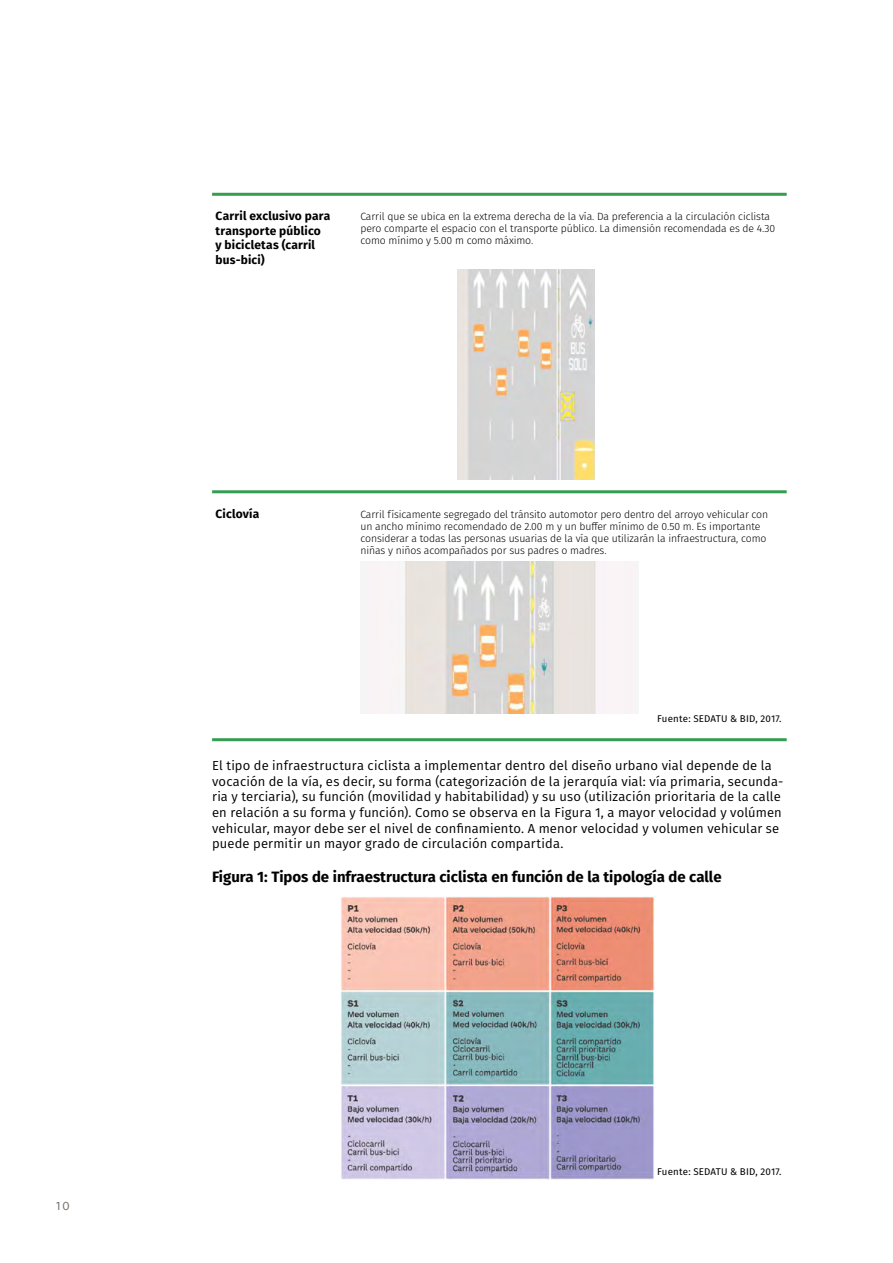
<style>
.page{position:relative;width:893px;height:1263px;background:#fff}
.page>*{position:absolute;margin:0;border:0;box-sizing:border-box;transform-origin:0 0}
.t1{font:700 15px "Fira Sans";color:#000}
.t2{font:13.05px/15.6px "Fira Sans";letter-spacing:.01em;color:#000}
.t3{font:700 12px/14.4px "Fira Sans";letter-spacing:.015em;color:#000}
.t4{font:300 10.5px/12px "Fira Sans";letter-spacing:-.01em;color:#000}
.t5{font:10.5px "Geneva";color:#736a64}
.t6{font:9.75px "Fira Sans";letter-spacing:.02em;color:#000}
</style>
<div class="page">
<hr style="left:212px;top:193px;width:575px;height:3px;background:#359d50">
<hr style="left:212px;top:490px;width:575px;height:3px;background:#359d50">
<hr style="left:212px;top:738px;width:575px;height:3px;background:#359d50">
<img style="left:458px;top:269px;width:136px;height:211px">
<img style="left:364px;top:561px;width:270px;height:153px">
<img style="left:340px;top:896px;width:315px;height:283px">
<p class="t5" style="left:55px;top:1200px;width:16px">10</p>
<p class="t3" style="left:216px;top:208px;width:116px">Carril exclusivo para transporte público<br>y bicicletas (carril bus-bici)</p>
<p class="t4" style="left:360px;top:210px;width:416px">Carril que se ubica en la extrema derecha de la vía. Da preferencia a la circulación ciclista pero comparte el espacio con el transporte público. La dimensión recomendada es de 4.30 como mínimo y 5.00 m como máximo.</p>
<p class="t3" style="left:216px;top:506px;width:45px">Ciclovía</p>
<p class="t4" style="left:360px;top:508px;width:409px">Carril físicamente segregado del tránsito automotor pero dentro del arroyo vehicular con un ancho mínimo recomendado de 2.00 m y un buffer mínimo de 0.50 m. Es importante considerar a todas las personas usuarias de la vía que utilizarán la infraestructura, como niñas y niños acompañados por sus padres o madres.</p>
<p class="t6" style="left:657px;top:711px;width:126px">Fuente: SEDATU &amp; BID, 2017.</p>
<p class="t2" style="left:212px;top:757px;width:573px">El tipo de infraestructura ciclista a implementar dentro del diseño urbano vial depende de la vocación de la vía, es decir, su forma (categorización de la jerarquía vial: vía primaria, secunda&shy;ria y terciaria), su función (movilidad y habitabilidad) y su uso (utilización prioritaria de la calle en relación a su forma y función). Como se observa en la Figura 1, a mayor velocidad y volúmen vehicular, mayor debe ser el nivel de confinamiento. A menor velocidad y volumen vehicular se puede permitir un mayor grado de circulación compartida.</p>
<p class="t1" style="left:212px;top:864px;width:511px">Figura 1: Tipos de infraestructura ciclista en función de la tipología de calle</p>
<p class="t6" style="left:657px;top:1164px;width:126px">Fuente: SEDATU &amp; BID, 2017.</p>
</div>
